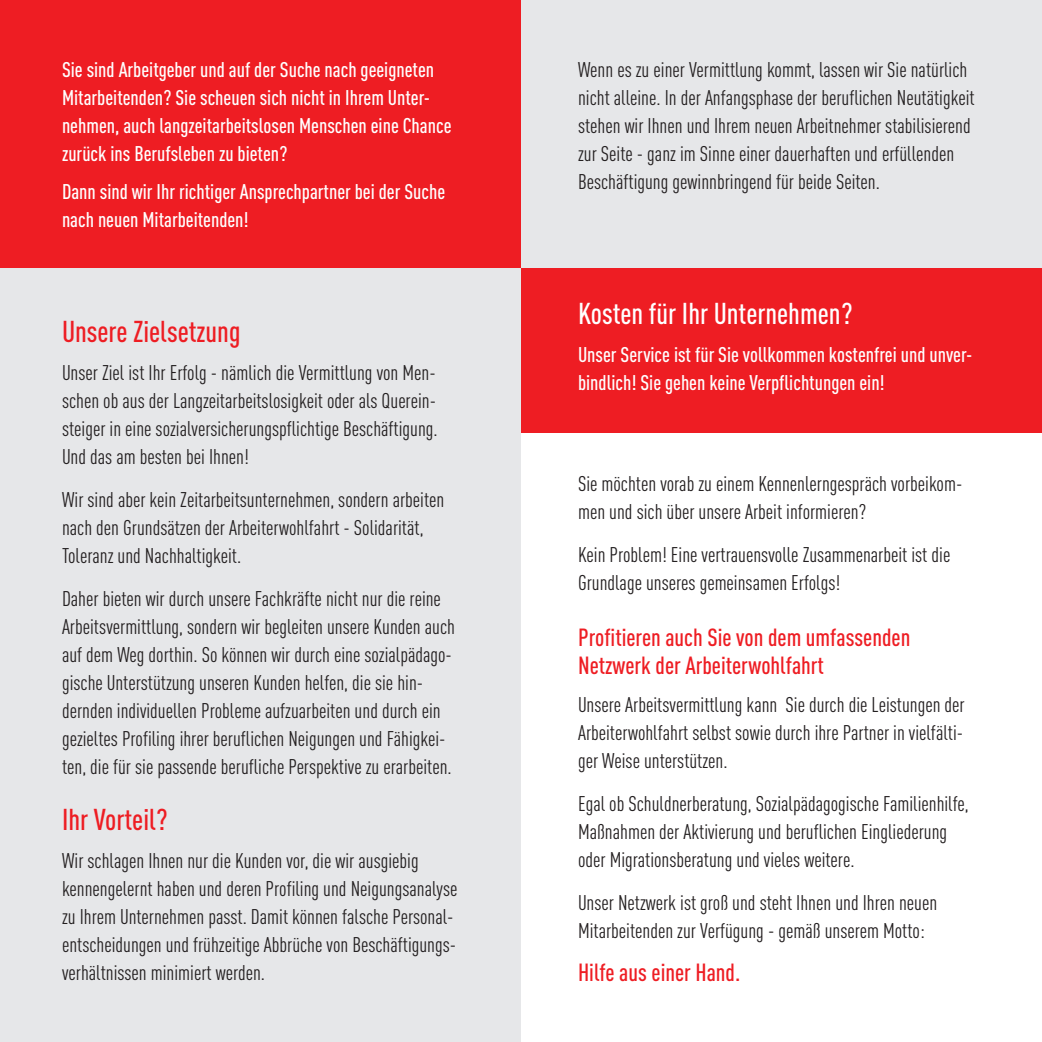
<style>
.page{position:relative;width:1042px;height:1042px;background:#fff}
.page>*{position:absolute;margin:0;border:0;box-sizing:border-box;transform-origin:0 0}
.t1{font:500 condensed 29.75px "DIN Pro";color:#ee1d23}
.t2{font:500 condensed 29.75px "DIN Pro";color:#fff}
.t3{font:500 condensed 24.5px/28px "DIN Pro";color:#ee1d23}
.t4{font:condensed 21px/28px "DIN Pro";color:#231f20}
.t5{font:500 condensed 21px/28px "DIN Pro";color:#fff}
</style>
<div class="page">
<div style="left:0;top:254px;width:521px;height:788px;background:#e6e7e9"></div>
<div style="left:521px;top:0;width:521px;height:279px;background:#e6e7e9"></div>
<div style="left:0;top:0;width:521px;height:268px;background:#ee1d23"></div>
<div style="left:521px;top:268px;width:521px;height:165px;background:#ee1d23"></div>
<p class="t5" style="left:62px;top:54px;width:391px">Sie sind Arbeitgeber und auf der Suche nach geeigneten Mitarbeitenden? Sie scheuen sich nicht in Ihrem Unter&shy;nehmen, auch langzeitarbeitslosen Menschen eine Chance zurück ins Berufsleben zu bieten?</p>
<p class="t5" style="left:62px;top:176px;width:385px">Dann sind wir Ihr richtiger Ansprechpartner bei der Suche nach neuen Mitarbeitenden!</p>
<h1 class="t1" style="left:62px;top:310px;width:180px">Unsere Zielsetzung</h1>
<p class="t4" style="left:62px;top:357px;width:377px;text-align:justify">Unser Ziel ist Ihr Erfolg - nämlich die Vermittlung von Men&shy;schen ob aus der Langzeitarbeitslosigkeit oder als Querein&shy;steiger in eine sozialversicherungspflichtige Beschäftigung.<br>Und das am besten bei Ihnen!</p>
<p class="t4" style="left:62px;top:484px;width:384px">Wir sind aber kein Zeitarbeitsunternehmen, sondern arbeiten nach den Grundsätzen der Arbeiterwohlfahrt - Solidarität,<br>Toleranz und Nachhaltigkeit.</p>
<p class="t4" style="left:62px;top:583px;width:394px">Daher bieten wir durch unsere Fachkräfte nicht nur die reine Arbeitsvermittlung, sondern wir begleiten unsere Kunden auch auf dem Weg dorthin. So können wir durch eine sozialpädago&shy;gische Unterstützung unseren Kunden helfen, die sie hin&shy;dernden individuellen Probleme aufzuarbeiten und durch ein gezieltes Profiling ihrer beruflichen Neigungen und Fähigkei&shy;ten, die für sie passende berufliche Perspektive zu erarbeiten.</p>
<h1 class="t1" style="left:62px;top:797px;width:107px">Ihr Vorteil?</h1>
<p class="t4" style="left:62px;top:845px;width:397px">Wir schlagen Ihnen nur die Kunden vor, die wir ausgiebig kennengelernt haben und deren Profiling und Neigungsanalyse zu Ihrem Unternehmen passt. Damit können falsche Personal&shy;entscheidungen und frühzeitige Abbrüche von Beschäftigungs&shy;verhältnissen minimiert werden.</p>
<p class="t4" style="left:578px;top:54px;width:398px">Wenn es zu einer Vermittlung kommt, lassen wir Sie natürlich nicht alleine. In der Anfangsphase der beruflichen Neutätigkeit stehen wir Ihnen und Ihrem neuen Arbeitnehmer stabilisierend zur Seite - ganz im Sinne einer dauerhaften und erfüllenden Beschäftigung gewinnbringend für beide Seiten.</p>
<h1 class="t2" style="left:578px;top:291px;width:276px">Kosten für Ihr Unternehmen?</h1>
<p class="t5" style="left:578px;top:339px;width:396px">Unser Service ist für Sie vollkommen kostenfrei und unver&shy;bindlich! Sie gehen keine Verpflichtungen ein!</p>
<p class="t4" style="left:578px;top:468px;width:386px">Sie möchten vorab zu einem Kennenlerngespräch vorbeikom&shy;men und sich über unsere Arbeit informieren?</p>
<p class="t4" style="left:578px;top:539px;width:374px">Kein Problem! Eine vertrauensvolle Zusammenarbeit ist die<br>Grundlage unseres gemeinsamen Erfolgs!</p>
<p class="t3" style="left:578px;top:621px;width:334px">Profitieren auch Sie von dem umfassenden<br>Netzwerk der Arbeiterwohlfahrt</p>
<p class="t4" style="left:578px;top:689px;width:388px;text-align:justify">Unsere Arbeitsvermittlung kann Sie durch die Leistungen der Arbeiterwohlfahrt selbst sowie durch ihre Partner in vielfälti&shy;ger Weise unterstützen.</p>
<p class="t4" style="left:578px;top:788px;width:392px">Egal ob Schuldnerberatung, Sozialpädagogische Familienhilfe,<br>Maßnahmen der Aktivierung und beruflichen Eingliederung oder Migrationsberatung und vieles weitere.</p>
<p class="t4" style="left:578px;top:887px;width:361px">Unser Netzwerk ist groß und steht Ihnen und Ihren neuen<br>Mitarbeitenden zur Verfügung - gemäß unserem Motto:</p>
<p class="t3" style="left:578px;top:956px;width:164px">Hilfe aus einer Hand.</p>
</div>
